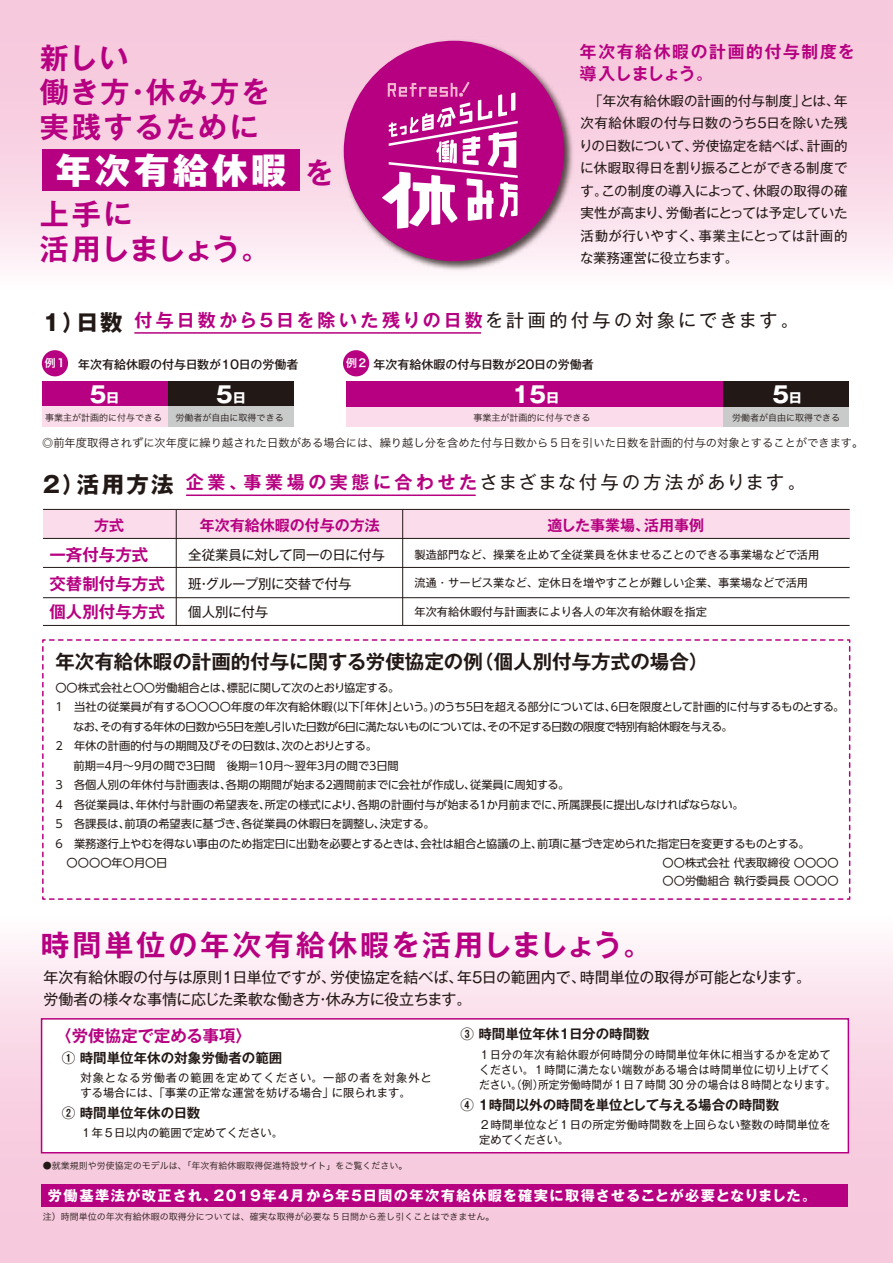
<style>
.page{position:relative;width:893px;height:1263px;background:#fff}
.page>*{position:absolute;margin:0;border:0;box-sizing:border-box;transform-origin:0 0}
.t1{font:800 35.55px "Gothic MB101 Pro";letter-spacing:.1em;color:#fff}
.t2{font:700 29.1px "Gothic MB101 Pro De";letter-spacing:.09em;color:#b60081}
.t3{font:700 29.1px/34.5px "Gothic MB101 Pro De";letter-spacing:.07em;color:#b60081}
.t4{font:700 29.1px/34.5px "Gothic MB101 Pro De";letter-spacing:-.005em;color:#b60081}
.t5{font:700 22.5px "Gothic MB101 Pr 5";color:#221815}
.t6{font:700 22.35px "Gothic MB101 Pr 5";color:#fff}
.t7{font:700 19.5px "Gothic MB101 Pr 5 De";color:#221815}
.t8{font:700 18px "Gothic MB101 Pr 5 De";letter-spacing:.165em;color:#b60081}
.t9{font:18px "Gothic MB101 Pr 5";letter-spacing:.145em;color:#221815}
.t10{font:700 16.8px/22.4px "Gothic MB101 Pro De";letter-spacing:.1em;color:#b60081}
.t11{font:700 16.5px/28.5px "Gothic MB101 Pr 5 De";color:#b60081}
.t12{font:15px/22.5px "Gothic MB101 Pr 5";letter-spacing:-.015em;color:#221815}
.t13{font:700 15px "Gothic MB101 Pr 5 De";color:#b60081}
.t14{font:700 14.25px "Gothic MB101 Pr 5";letter-spacing:.1em;color:#fff}
.t15{font:13.5px/22.5px "Gothic MB101 Pr 5";letter-spacing:-.01em;color:#221815;text-align:justify}
.t16{font:700 13.5px "Gothic MB101 Pr 5 De";color:#221815}
.t17{font:500 12px "Gothic MB101 Pr 5";color:#221815}
.t18{font:11.25px/18px "UD Shin Go Pro";letter-spacing:-.015em;color:#221815}
.t19{font:11.25px/15px "Gothic MB101 Pr 5";color:#221815}
.t20{font:11.25px/15px "Gothic MB101 Pr 5";letter-spacing:.03em;color:#221815}
.t21{font:11.25px "Hira Kaku Pro W3";color:#221815}
.t22{font:11.25px "UD Shin Go Pro";letter-spacing:-.055em;color:#221815}
.t23{font:11.25px/15px "Gothic MB101 Pr 5";letter-spacing:.085em;color:#221815}
.t24{font:10.95px "Hira Kaku Pro W6";color:#fff}
.t25{font:9px "Hira Kaku Pro W3";color:#221815}
.s1{font-family:"Gothic MB101 Pro De";font-weight:700;font-size:29.1px;color:#b60081}
.s2{font-family:"Gothic MB101 Pr 5";font-size:22.5px;color:#221815}
.s3{font-family:"Gothic MB101 Pr 5";font-weight:400;color:#221815}
.s4{font-size:13.8px}
.s5{font-family:"Gothic MB101 Pr 5 De";font-weight:700;color:#b60081}
</style>
<div class="page">
<div style="left:0;top:0;width:893px;height:293px;background:linear-gradient(to bottom,#f5bed7,#fdf2f7)"></div>
<div style="left:0;top:914px;width:893px;height:349px;background:linear-gradient(to bottom,#fdf2f7,#f4bbd5)"></div>
<div style="left:42px;top:150px;width:258px;height:41px;background:#b60081"></div>
<div style="left:42px;top:1185px;width:806px;height:22px;background:#b60081"></div>
<img style="left:340px;top:37px;width:236px;height:237px">
<div style="left:344px;top:41px;width:220px;height:220px;background:#b60081;border-radius:50%"></div>
<svg style="left:382px;top:82px;width:136px;height:147px"></svg>
<div style="left:43px;top:509px;width:807px;height:29px;background:#fadcea"></div>
<hr style="left:43px;top:509px;width:807px;height:1px;background:#221815">
<hr style="left:43px;top:538px;width:807px;height:1px;background:#221815">
<hr style="left:43px;top:567px;width:807px;height:1px;background:#221815">
<hr style="left:43px;top:597px;width:807px;height:1px;background:#221815">
<hr style="left:43px;top:625px;width:807px;height:1px;background:#221815">
<hr style="left:176px;top:509px;width:1px;height:116px;background:#221815">
<hr style="left:402px;top:509px;width:1px;height:116px;background:#221815">
<div style="left:41px;top:1018px;width:808px;height:135px;background:#fff;border:2px solid #b60081"></div>
<svg style="left:42px;top:639px;width:809px;height:261px"></svg>
<div style="left:42px;top:350px;width:26px;height:26px;background:#b60081;border-radius:50%"></div>
<div style="left:343px;top:350px;width:26px;height:26px;background:#b60081;border-radius:50%"></div>
<div style="left:42px;top:382px;width:126px;height:25px;background:#b60081"></div>
<div style="left:168px;top:382px;width:125px;height:25px;background:#221815"></div>
<div style="left:42px;top:407px;width:126px;height:20px;background:#fadcea"></div>
<div style="left:168px;top:407px;width:125px;height:20px;background:#c9caca"></div>
<div style="left:346px;top:407px;width:377px;height:20px;background:#fadcea"></div>
<div style="left:723px;top:407px;width:125px;height:20px;background:#c9caca"></div>
<div style="left:346px;top:382px;width:377px;height:25px;background:#b60081"></div>
<div style="left:723px;top:382px;width:125px;height:25px;background:#221815"></div>
<hr style="left:134px;top:332px;width:347px;height:2px;background:#b60081">
<hr style="left:186px;top:494px;width:290px;height:2px;background:#b60081">
<h2 class="t3" style="left:40px;top:37px;width:232px">新しい<br>働き方・休み方を実践するために</h2>
<h1 class="t1" style="left:56px;top:141px;width:279px">年次有給休暇 <span class="s1">を</span></h1>
<h2 class="t4" style="left:40px;top:194px;width:232px">上手に<br>活用しましょう。</h2>
<h3 class="t10" style="left:580px;top:38px;width:276px">年次有給休暇の計画的付与制度を導入しましょう。</h3>
<p class="t15" style="left:579px;top:88px;width:270px">　「年次有給休暇の計画的付与制度」とは、年次有給休暇の付与日数のうち5日を除いた残りの日数について、労使協定を結べば、計画的に休暇取得日を割り振ることができる制度です。この制度の導入によって、休暇の取得の確実性が高まり、労働者にとっては予定していた活動が行いやすく、事業主にとっては計画的な業務運営に役立ちます。</p>
<h3 class="t8" style="left:43px;top:306px;width:758px"><span class="s2">1）日数</span> 付与日数から５日を除いた残りの日数<span class="s3">を計画的付与の対象にできます。</span></h3>
<p class="t17" style="left:78px;top:355px;width:222px">年次有給休暇の付与日数が10日の労働者</p>
<p class="t17" style="left:373px;top:355px;width:222px">年次有給休暇の付与日数が20日の労働者</p>
<p class="t24" style="left:45px;top:353px;width:22px">例 1</p>
<p class="t24" style="left:346px;top:353px;width:22px">例 2</p>
<h3 class="t6" style="left:89px;top:376px;width:32px">5<span class="s4">日</span></h3>
<h3 class="t6" style="left:216px;top:376px;width:32px">5<span class="s4">日</span></h3>
<h3 class="t6" style="left:512px;top:376px;width:49px">15<span class="s4">日</span></h3>
<h3 class="t6" style="left:772px;top:376px;width:32px">5<span class="s4">日</span></h3>
<p class="t25" style="left:45px;top:409px;width:118px">事業主が計画的に付与できる</p>
<p class="t25" style="left:176px;top:409px;width:109px">労働者が自由に取得できる</p>
<p class="t25" style="left:473px;top:410px;width:118px">事業主が計画的に付与できる</p>
<p class="t25" style="left:732px;top:410px;width:109px">労働者が自由に取得できる</p>
<p class="t21" style="left:42px;top:433px;width:823px">◎前年度取得されずに次年度に繰り越された日数がある場合には、繰り越し分を含めた付与日数から５日を引いた日数を計画的付与の対象とすることができます。</p>
<h3 class="t5" style="left:43px;top:466px;width:132px">2）活用方法</h3>
<h3 class="t9" style="left:186px;top:468px;width:621px"><span class="s5">企業、事業場の実態に合わせた</span>さまざまな付与の方法があります。</h3>
<h3 class="t13" style="left:94px;top:512px;width:31px">方式</h3>
<h3 class="t13" style="left:200px;top:512px;width:181px">年次有給休暇の付与の方法</h3>
<h3 class="t13" style="left:547px;top:512px;width:158px">適した事業場、活用事例</h3>
<h3 class="t11" style="left:49px;top:540px;width:117px">一斉付与方式交替制付与方式個人別付与方式</h3>
<p class="t15" style="left:188px;top:540px;width:198px;line-height:28.5px;text-align:left">全従業員に対して同一の日に付与班・グループ別に交替で付与<br>個人別に付与</p>
<p class="t19" style="left:414px;top:546px;width:407px">製造部門など、操業を止めて全従業員を休ませることのできる事業場などで活用</p>
<p class="t19" style="left:414px;top:574px;width:395px">流通・サービス業など、定休日を増やすことが難しい企業、事業場などで活用</p>
<p class="t19" style="left:414px;top:603px;width:294px">年次有給休暇付与計画表により各人の年次有給休暇を指定</p>
<h3 class="t7" style="left:55px;top:645px;width:654px">年次有給休暇の計画的付与に関する労使協定の例（個人別付与方式の場合）</h3>
<p class="t18" style="left:55px;top:678px;width:345px">〇〇株式会社と〇〇労働組合とは、標記に関して次のとおり協定する。</p>
<p class="t18" style="left:55px;top:697px;width:791px">1　当社の従業員が有する〇〇〇〇年度の年次有給休暇(以下「年休」という。)のうち5日を超える部分については、6日を限度として計画的に付与するものとする。</p>
<p class="t22" style="left:73px;top:717px;width:661px">なお、その有する年休の日数から5日を差し引いた日数が6日に満たないものについては、その不足する日数の限度で特別有給休暇を与える。</p>
<p class="t18" style="left:55px;top:736px;width:323px">2　年休の計画的付与の期間及びその日数は、次のとおりとする。</p>
<p class="t18" style="left:74px;top:756px;width:327px">前期=4月～9月の間で3日間　後期=10月～翌年3月の間で3日間</p>
<p class="t18" style="left:55px;top:775px;width:516px">3　各個人別の年休付与計画表は、各期の期間が始まる2週間前までに会社が作成し、従業員に周知する。</p>
<p class="t18" style="left:55px;top:795px;width:690px">4　各従業員は、年休付与計画の希望表を、所定の様式により、各期の計画付与が始まる1か月前までに、所属課長に提出しなければならない。</p>
<p class="t18" style="left:55px;top:814px;width:381px">5　各課長は、前項の希望表に基づき、各従業員の休暇日を調整し、決定する。</p>
<p class="t18" style="left:55px;top:834px;width:756px">6　業務遂行上やむを得ない事由のため指定日に出勤を必要とするときは、会社は組合と協議の上、前項に基づき定められた指定日を変更するものとする。</p>
<p class="t18" style="left:55px;top:853px;width:114px">　〇〇〇〇年〇月〇日</p>
<p class="t18" style="left:662px;top:853px;width:178px">〇〇株式会社 代表取締役 〇〇〇〇〇〇労働組合 執行委員長 〇〇〇〇</p>
<h2 class="t2" style="left:40px;top:920px;width:613px">時間単位の年次有給休暇を活用しましょう。</h2>
<h3 class="t12" style="left:43px;top:964px;width:769px">年次有給休暇の付与は原則1日単位ですが、労使協定を結べば、年5日の範囲内で、時間単位の取得が可能となります。労働者の様々な事情に応じた柔軟な働き方・休み方に役立ちます。</h3>
<h3 class="t11" style="left:55px;top:1020px;width:198px">〈労使協定で定める事項〉</h3>
<p class="t16" style="left:62px;top:1047px;width:222px">① 時間単位年休の対象労働者の範囲</p>
<p class="t23" style="left:62px;top:1069px;width:372px">　 対象となる労働者の範囲を定めてください。一部の者を対象外と　 する場合には、「事業の正常な運営を妨げる場合」に限られます。</p>
<p class="t16" style="left:62px;top:1102px;width:140px">② 時間単位年休の日数</p>
<p class="t19" style="left:62px;top:1124px;width:223px">　 １年５日以内の範囲で定めてください。</p>
<p class="t25" style="left:43px;top:1157px;width:366px">●就業規則や労使協定のモデルは、「年次有給休暇取得促進特設サイト」をご覧ください。</p>
<p class="t16" style="left:460px;top:1023px;width:191px">③ 時間単位年休１日分の時間数</p>
<p class="t20" style="left:460px;top:1046px;width:377px">　 １日分の年次有給休暇が何時間分の時間単位年休に相当するかを定めて　 ください。１時間に満たない端数がある場合は時間単位に切り上げてく　 ださい。（例）所定労働時間が１日７時間 30 分の場合は８時間となります。</p>
<p class="t16" style="left:460px;top:1093px;width:320px">④ １時間以外の時間を単位として与える場合の時間数</p>
<p class="t19" style="left:460px;top:1116px;width:372px">　 ２時間単位など１日の所定労働時間数を上回らない整数の時間単位を　 定めてください。</p>
<p class="t14" style="left:48px;top:1184px;width:770px">労働基準法が改正され、2019年4月から年5日間の年次有給休暇を確実に取得させることが必要となりました。</p>
<p class="t25" style="left:43px;top:1208px;width:453px">注）時間単位の年次有給休暇の取得分については、確実な取得が必要な 5 日間から差し引くことはできません。</p>
</div>
